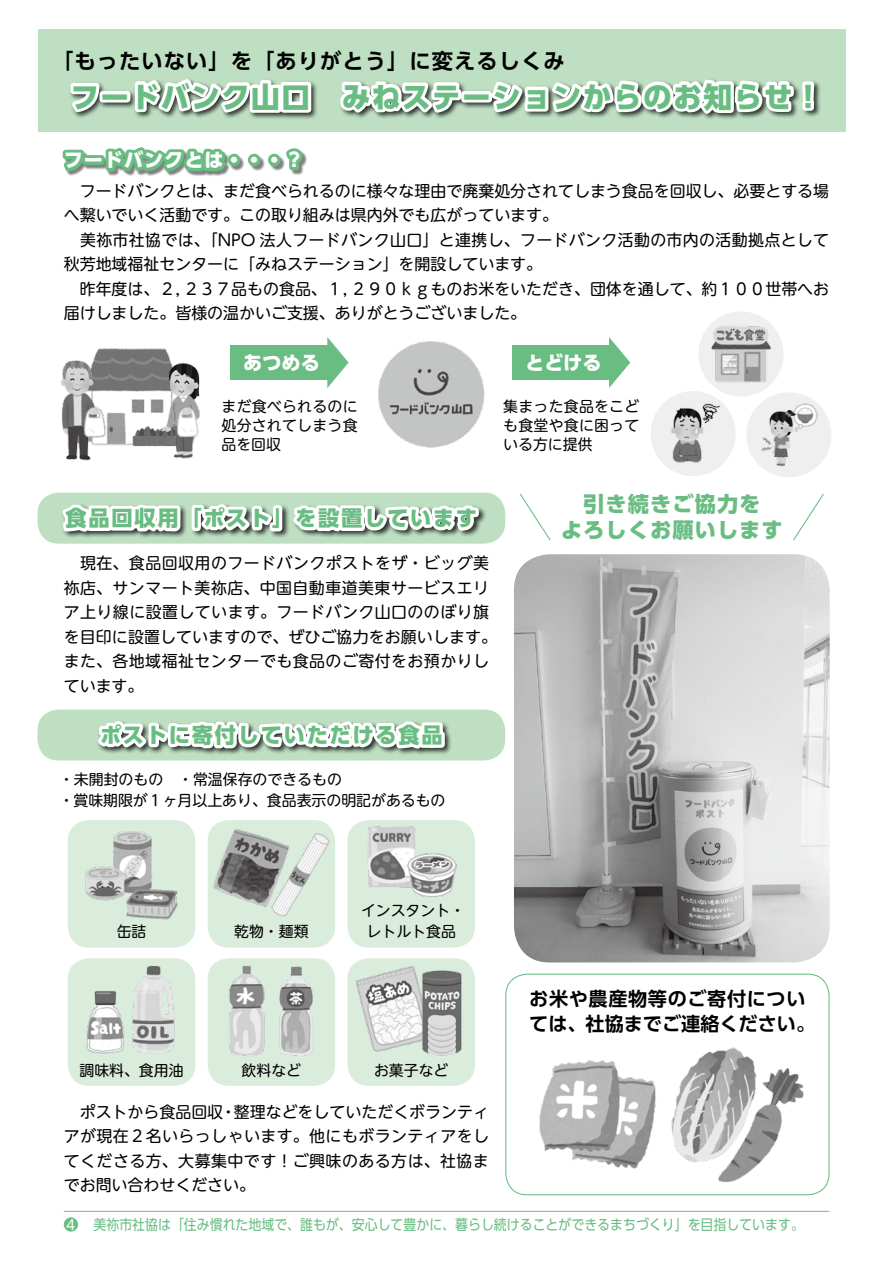
<style>
.page{position:relative;width:893px;height:1263px;background:#fff}
.page>*{position:absolute;margin:0;border:0;box-sizing:border-box;transform-origin:0 0}
.t1{font:800 28.65px "UD Shin Go Pro";letter-spacing:.05em;color:#69bd83}
.t2{font:800 21.3px "UD Shin Go Pro";letter-spacing:.08em;color:#69bd83}
.t3{font:700 21.3px "UD Shin Go Pro De";letter-spacing:.05em;color:#000}
.t4{font:800 21.3px/25.5px "UD Shin Go Pro";letter-spacing:.05em;color:#69bd83;text-align:center}
.t5{font:700 19.2px/25.5px "UD Shin Go Pro De";letter-spacing:.035em;color:#000}
.t6{font:800 19.2px "UD Shin Go Pro";letter-spacing:.05em;color:#fff}
.t7{font:15.9px/24.5px "UD Shin M Go Pro";letter-spacing:.005em;color:#000}
.t8{font:15.9px/24.5px "UD Shin M Go Pro";letter-spacing:.03em;color:#000}
.t9{font:14.85px/19.2px "UD Shin M Go Pro";color:#000;text-align:justify}
.t10{font:14.4px "UD Shin Go Pro";color:#69bd83;scale:.9 1}
.t11{font:13.8px "UD Shin Go Pro";color:#fff}
</style>
<div class="page">
<hr style="left:64px;top:1211px;width:765px;height:1px;background:#69bd83">
<div style="left:64px;top:1217px;width:14px;height:14px;background:#69bd83;border-radius:50%"></div>
<div style="left:698px;top:311px;width:85px;height:85px;background:#efefef;border-radius:50%"></div>
<div style="left:746px;top:392px;width:85px;height:85px;background:#efefef;border-radius:50%"></div>
<div style="left:651px;top:391px;width:85px;height:85px;background:#efefef;border-radius:50%"></div>
<div style="left:38px;top:30px;width:807px;height:102px;background:#bedfc2"></div>
<div style="left:38px;top:493px;width:467px;height:51px;background:#bedfc2;border-radius:21px"></div>
<div style="left:38px;top:709px;width:467px;height:51px;background:#bedfc2;border-radius:21px"></div>
<div style="left:69px;top:78px;width:753px;height:43px;background:#000;opacity:.75"></div>
<svg style="left:69px;top:80px;width:34px;height:36px"></svg>
<div style="left:100px;top:91px;width:30px;height:12px;border:6px solid #fff"></div>
<svg style="left:132px;top:78px;width:182px;height:40px"></svg>
<svg style="left:337px;top:78px;width:128px;height:42px"></svg>
<div style="left:461px;top:91px;width:31px;height:12px;border:6px solid #fff"></div>
<svg style="left:486px;top:78px;width:332px;height:42px"></svg>
<svg style="left:62px;top:504px;width:422px;height:33px"></svg>
<div style="left:97px;top:719px;width:355px;height:36px;background:#000;opacity:.75"></div>
<svg style="left:97px;top:719px;width:351px;height:34px"></svg>
<div style="left:231px;top:346px;width:102px;height:34px;background:#69bd83"></div>
<svg style="left:327px;top:337px;width:22px;height:51px"></svg>
<div style="left:512px;top:346px;width:102px;height:34px;background:#69bd83"></div>
<svg style="left:609px;top:337px;width:21px;height:51px"></svg>
<div style="left:68px;top:820px;width:127px;height:128px;background:#daeddc;border-radius:21px"></div>
<div style="left:208px;top:958px;width:127px;height:128px;background:#daeddc;border-radius:21px"></div>
<div style="left:208px;top:820px;width:127px;height:128px;background:#daeddc;border-radius:21px"></div>
<div style="left:347px;top:820px;width:128px;height:128px;background:#daeddc;border-radius:21px"></div>
<div style="left:68px;top:958px;width:127px;height:128px;background:#daeddc;border-radius:21px"></div>
<div style="left:347px;top:958px;width:128px;height:128px;background:#daeddc;border-radius:21px"></div>
<img style="left:85px;top:831px;width:93px;height:89px">
<img style="left:356px;top:966px;width:64px;height:86px">
<img style="left:420px;top:970px;width:42px;height:86px">
<img style="left:210px;top:826px;width:55px;height:81px">
<img style="left:265px;top:829px;width:70px;height:88px">
<img style="left:367px;top:826px;width:49px;height:62px">
<img style="left:407px;top:850px;width:50px;height:48px">
<img style="left:137px;top:963px;width:56px;height:91px">
<img style="left:86px;top:986px;width:51px;height:68px">
<img style="left:279px;top:966px;width:34px;height:90px">
<img style="left:228px;top:965px;width:37px;height:91px">
<img style="left:93px;top:348px;width:91px;height:99px">
<img style="left:665px;top:401px;width:55px;height:9px">
<img style="left:758px;top:403px;width:58px;height:7px">
<img style="left:378px;top:341px;width:107px;height:107px">
<img style="left:60px;top:360px;width:47px;height:101px">
<img style="left:160px;top:363px;width:40px;height:95px">
<img style="left:709px;top:322px;width:62px;height:61px">
<img style="left:514px;top:570px;width:316px;height:388px">
<div style="left:64px;top:149px;width:243px;height:27px;background:#000;opacity:.5"></div>
<svg style="left:62px;top:149px;width:26px;height:26px"></svg>
<div style="left:82px;top:155px;width:23px;height:10px;border:6px solid #69bd83"></div>
<svg style="left:102px;top:147px;width:129px;height:29px"></svg>
<div style="left:228px;top:154px;width:12px;height:12px;border:6px solid #69bd83;border-radius:50%"></div>
<div style="left:248px;top:154px;width:12px;height:12px;border:6px solid #69bd83;border-radius:50%"></div>
<div style="left:268px;top:154px;width:13px;height:12px;border:6px solid #69bd83;border-radius:50%"></div>
<svg style="left:281px;top:148px;width:26px;height:26px"></svg>
<svg style="left:524px;top:759px;width:287px;height:216px;background:#ababab"></svg>
<img style="left:671px;top:1047px;width:84px;height:116px">
<img style="left:539px;top:1060px;width:117px;height:109px">
<img style="left:711px;top:1067px;width:93px;height:116px">
<svg style="left:519px;top:410px;width:306px;height:195px"></svg>
<h2 class="t3" style="left:52px;top:44px;width:514px">「もったいない」を「ありがとう」に変えるしくみ</h2>
<h1 class="t1" style="left:70px;top:73px;width:753px">フードバンク山口　みねステーションからのお知らせ！</h1>
<p class="t6" style="left:64px;top:144px;width:242px">フードバンクとは・・・？</p>
<p class="t7" style="left:64px;top:178px;width:767px">　フードバンクとは、まだ食べられるのに様々な理由で廃棄処分されてしまう食品を回収し、必要とする場へ繋いでいく活動です。この取り組みは県内外でも広がっています。<br>　美祢市社協では、「NPO 法人フードバンク山口」と連携し、フードバンク活動の市内の活動拠点として秋芳地域福祉センターに「みねステーション」を開設しています。<br>　昨年度は、２，２３７品もの食品、１，２９０ｋｇものお米をいただき、団体を通して、約１００世帯へお届けしました。皆様の温かいご支援、ありがとうございました。</p>
<p class="t6" style="left:243px;top:347px;width:78px">あつめる</p>
<p class="t6" style="left:525px;top:347px;width:78px">とどける</p>
<p class="t9" style="left:222px;top:396px;width:138px">まだ食べられるのに処分されてしまう食品を回収</p>
<p class="t9" style="left:503px;top:396px;width:138px">集まった食品をこども食堂や食に困っている方に提供</p>
<h2 class="t2" style="left:66px;top:501px;width:413px">食品回収用「ポスト」を設置しています</h2>
<p class="t8" style="left:64px;top:550px;width:435px">　現在、食品回収用のフードバンクポストをザ・ビッグ美祢店、サンマート美祢店、中国自動車道美東サービスエリア上り線に設置しています。フードバンク山口ののぼり旗を目印に設置していますので、ぜひご協力をお願いします。また、各地域福祉センターでも食品のご寄付をお預かりしています。</p>
<h2 class="t2" style="left:100px;top:718px;width:344px">ポストに寄付していただける食品</h2>
<p class="t9" style="left:59px;top:768px;width:388px;line-height:21.3px">・未開封のもの　・常温保存のできるもの<br>・賞味期限が１ヶ月以上あり、食品表示の明記があるもの</p>
<p class="t9" style="left:117px;top:921px;width:31px">缶詰</p>
<p class="t9" style="left:234px;top:921px;width:76px">乾物・麺類</p>
<p class="t9" style="left:79px;top:1059px;width:106px">調味料、食用油</p>
<p class="t9" style="left:242px;top:1059px;width:61px">飲料など</p>
<p class="t9" style="left:361px;top:899px;width:106px;line-height:21.3px;text-align:center">インスタント・レトルト食品</p>
<p class="t9" style="left:374px;top:1059px;width:76px">お菓子など</p>
<p class="t7" style="left:64px;top:1099px;width:427px;text-align:justify">　ポストから食品回収・整理などをしていただくボランティアが現在２名いらっしゃいます。他にもボランティアをしてくださる方、大募集中です！ご興味のある方は、社協までお問い合わせください。</p>
<h2 class="t4" style="left:561px;top:491px;width:224px">引き続きご協力を<br>よろしくお願いします</h2>
<p class="t5" style="left:529px;top:985px;width:287px">お米や農産物等のご寄付については、社協までご連絡ください。</p>
<p class="t11" style="left:66px;top:1213px;width:11px">4</p>
<p class="t10" style="left:94px;top:1213px;width:791px">美祢市社協は「住み慣れた地域で、誰もが、安心して豊かに、暮らし続けることができるまちづくり」を目指しています。</p>
</div>
